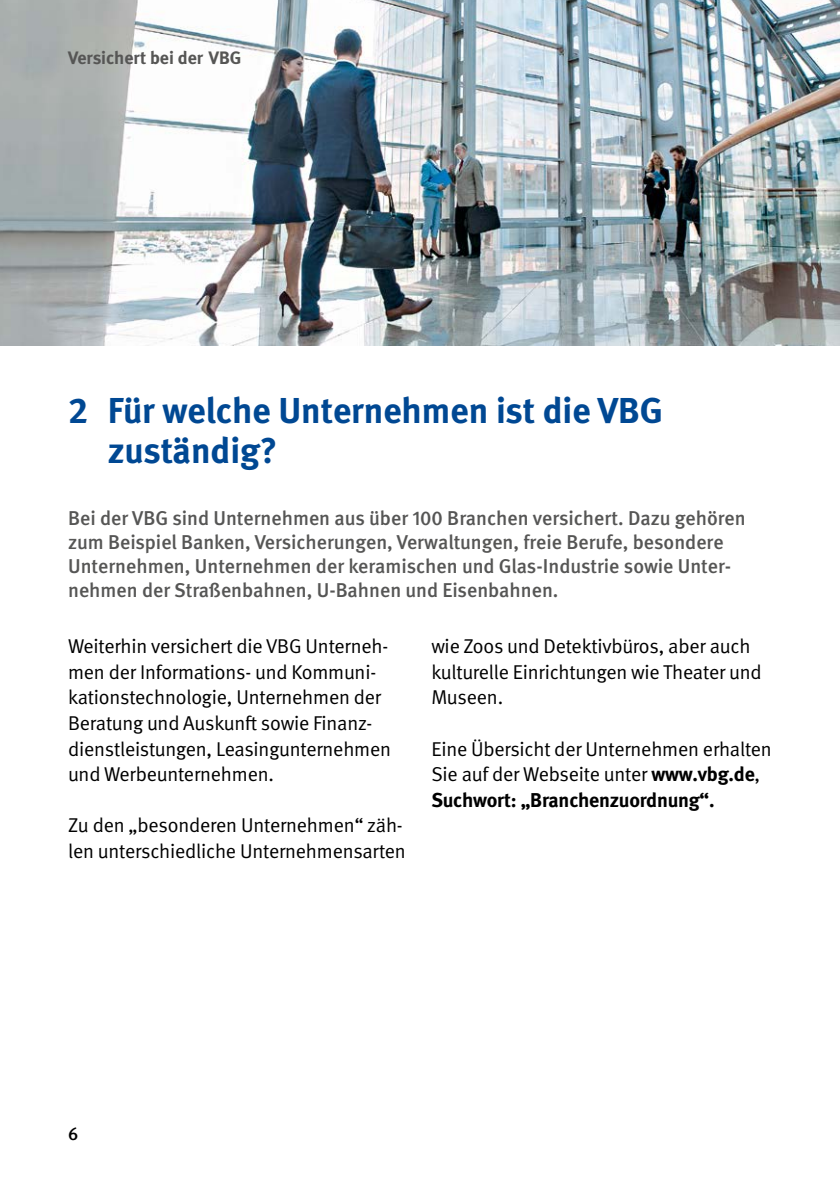
<style>
.page{position:relative;width:840px;height:1191px;background:#fff}
.page>*{position:absolute;margin:0;border:0;box-sizing:border-box;transform-origin:0 0}
._01_Überschriften_C_-_Überschrift_Blau_18{font:700 36px/40px "DGUV Meta";color:#004893}
._02_Fließtext_Fließtext{font:20px/25.6px "DGUV Meta";letter-spacing:-.01em;color:#000}
._02_Fließtext_Anleser_2_10pt{font:500 20px/24px "DGUV Meta";color:#565655}
.t1{font:700 18px "DGUV Meta";color:#565655}
.t2{font:500 18px "DGUV Meta";color:#000}
.s1{font-weight:700}
</style>
<div class="page">
<img style="left:0;top:0;width:839px;height:346px">
<p class="t1" style="left:68px;top:47px;width:175px">Versichert bei der VBG</p>
<h1 class="_01_Überschriften_C_-_Überschrift_Blau_18" style="left:108px;top:391px;width:556px;text-indent:-40px">2 Für welche Unternehmen ist die VBG zuständig?</h1>
<p class="_02_Fließtext_Anleser_2_10pt" style="left:68px;top:507px;width:678px">Bei der VBG sind Unternehmen aus über 100 Branchen versichert. Dazu gehören zum Beispiel Banken, Versicherungen, Verwaltungen, freie Berufe, besondere Unternehmen, Unternehmen der keramischen und Glas-Industrie sowie Unter&shy;nehmen der Straßenbahnen, U-Bahnen und Eisenbahnen.</p>
<p class="_02_Fließtext_Fließtext" style="left:68px;top:634px;width:324px">Weiterhin versichert die VBG Unterneh&shy;men der Informations- und Kommuni&shy;kationstechnologie, Unternehmen der Beratung und Auskunft sowie Finanz&shy;dienstleistungen, Leasingunternehmen und Werbeunternehmen.</p>
<p class="_02_Fließtext_Fließtext" style="left:68px;top:813px;width:339px">Zu den „besonderen Unternehmen“ zäh&shy;len unterschiedliche Unternehmensarten</p>
<p class="_02_Fließtext_Fließtext" style="left:431px;top:634px;width:332px">wie Zoos und Detektivbüros, aber auch kulturelle Einrichtungen wie Theater und<br>Museen.</p>
<p class="_02_Fließtext_Fließtext" style="left:431px;top:736px;width:342px">Eine Übersicht der Unternehmen erhalten<br>Sie auf der Webseite unter <span class="s1">www.vbg.de</span>,<br><span class="s1">Suchwort: „Branchenzuordnung“.</span></p>
<p class="t2" style="left:68px;top:1123px;width:12px">6</p>
</div>
